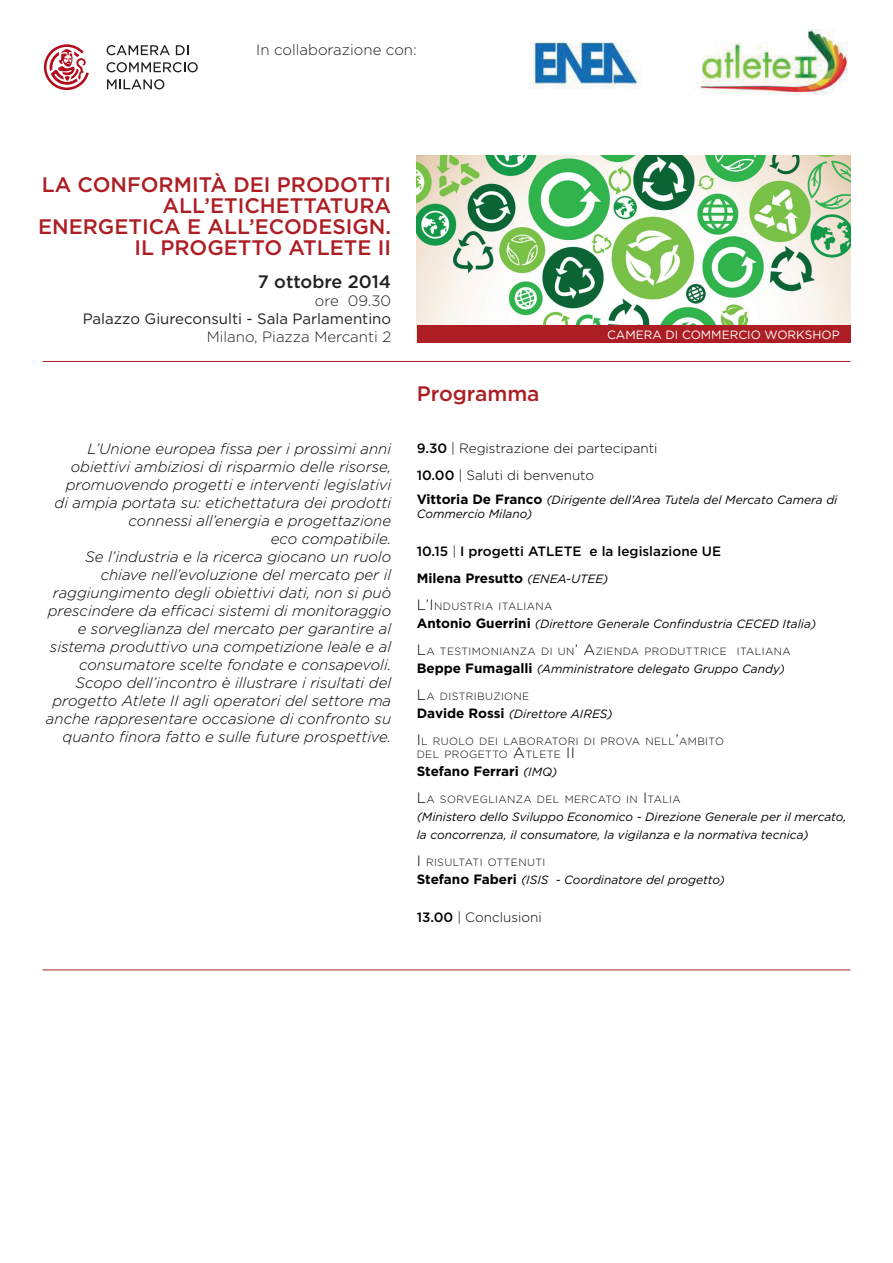
<style>
.page{position:relative;width:893px;height:1263px;background:#fff}
.page>*{position:absolute;margin:0;border:0;box-sizing:border-box;transform-origin:0 0}
.t1{font:500 21px/21px "Gotham";color:#ad1e24;text-align:right}
.t2{font:500 18px "Gotham";color:#231f20}
.t3{font:italic 300 15px/18px "Gotham";color:#000001;text-align:right}
.t4{font:300 15px "Gotham";color:#231f20}
.t5{font:15px "Gotham";color:#231f20}
.t6{font:300 13.5px/27px "Gotham";color:#000001}
.t7{font:500 13.5px/27px "Gotham";color:#000001}
.t8{font:700 13.5px "Gotham";color:#000001}
.t9{font:italic 12px/14.4px "Gotham";color:#000001}
.t10{font:12px "Gotham";color:#fff}
.t11{font:300 10.5px/13.5px "Gotham";letter-spacing:.035em;color:#000001}
.s1{font-weight:500}
.s2{font-weight:700;font-style:normal;font-size:13.5px}
.s3{font-weight:300}
.s4{font-weight:700}
.s5{font-weight:400;font-style:italic;font-size:12px}
.s6{font-size:15px}
</style>
<div class="page">
<img style="left:417px;top:155px;width:433px;height:170px">
<div style="left:417px;top:325px;width:433px;height:17px;background:#ad1e24"></div>
<hr style="left:43px;top:361px;width:807px;height:1px;background:#ad1e24">
<hr style="left:43px;top:969px;width:807px;height:1px;background:#ad1e24">
<svg style="left:44px;top:44px;width:45px;height:46px"></svg>
<svg style="left:107px;top:45px;width:63px;height:10px"></svg>
<svg style="left:176px;top:45px;width:12px;height:10px"></svg>
<svg style="left:107px;top:62px;width:91px;height:10px"></svg>
<svg style="left:107px;top:79px;width:57px;height:10px"></svg>
<img style="left:697px;top:30px;width:151px;height:65px">
<img style="left:530px;top:43px;width:111px;height:45px">
<p class="t4" style="left:256px;top:40px;width:162px">In collaborazione con:</p>
<h1 class="t1" style="left:38px;top:174px;width:355px">LA CONFORMITÀ DEI PRODOTTI<br>ALL’ETICHETTATURA<br>ENERGETICA E ALL’ECODESIGN.<br>IL PROGETTO ATLETE II</h1>
<p class="t2" style="left:258px;top:270px;width:135px">7 ottobre 2014</p>
<p class="t4" style="left:315px;top:291px;width:78px">ore 09.30</p>
<p class="t5" style="left:83px;top:309px;width:310px">Palazzo Giureconsulti - Sala Parlamentino</p>
<p class="t4" style="left:207px;top:327px;width:186px">Milano, Piazza Mercanti 2</p>
<p class="t10" style="left:607px;top:327px;width:234px">CAMERA DI COMMERCIO WORKSHOP</p>
<p class="t3" style="left:46px;top:439px;width:347px">L’Unione europea fissa per i prossimi anni obiettivi ambiziosi di risparmio delle risorse, promuovendo progetti e interventi legislativi<br>di ampia portata su: etichettatura dei prodotti connessi all’energia e progettazione<br>eco compatibile.<br>Se l’industria e la ricerca giocano un ruolo chiave nell’evoluzione del mercato per il raggiungimento degli obiettivi dati, non si può prescindere da efficaci sistemi di monitoraggio e sorveglianza del mercato per garantire al sistema produttivo una competizione leale e al consumatore scelte fondate e consapevoli.<br>Scopo dell’incontro è illustrare i risultati del progetto Atlete II agli operatori del settore ma anche rappresentare occasione di confronto su quanto finora fatto e sulle future prospettive.</p>
<h1 class="t1" style="left:417px;top:382px;width:124px">Programma</h1>
<p class="t6" style="left:417px;top:434px;width:242px"><span class="s1">9.30</span> | Registrazione dei partecipanti<br><span class="s1">10.00</span> | Saluti di benvenuto</p>
<p class="t9" style="left:417px;top:492px;width:422px"><span class="s2">Vittoria De Franco</span> (Dirigente dell’Area Tutela del Mercato Camera di<br>Commercio Milano)</p>
<p class="t7" style="left:417px;top:537px;width:306px">10.15 <span class="s3">|</span> I progetti ATLETE e la legislazione UE<br><span class="s4">Milena Presutto</span> <span class="s5">(ENEA-UTEE)</span></p>
<p class="t11" style="left:417px;top:599px;width:137px"><span class="s6">L’I</span>NDUSTRIA ITALIANA</p>
<p class="t9" style="left:417px;top:616px;width:401px"><span class="s2">Antonio Guerrini</span> (Direttore Generale Confindustria CECED Italia)</p>
<p class="t11" style="left:417px;top:644px;width:375px"><span class="s6">L</span>A TESTI MONIANZA DI UN<span class="s6">’ A</span>ZI ENDA PRODUTTRICE ITALIANA</p>
<p class="t9" style="left:417px;top:661px;width:370px"><span class="s2">Beppe Fumagalli</span> (Amministratore delegato Gruppo Candy)</p>
<p class="t11" style="left:417px;top:689px;width:114px"><span class="s6">L</span>A DISTRI BUZIONE</p>
<p class="t9" style="left:417px;top:706px;width:198px"><span class="s2">Davide Rossi</span> (Direttore AIRES)</p>
<p class="t11" style="left:417px;top:734px;width:309px"><span class="s6">I</span>L RUOLO DEI LABORATORI DI PROVA NELL<span class="s6">’</span>AMBITO<br>DEL PROGETTO <span class="s6">A</span>TLETE <span class="s6">II</span></p>
<p class="t8" style="left:417px;top:762px;width:142px">Stefano Ferrari <span class="s5">(IMQ)</span></p>
<p class="t11" style="left:417px;top:792px;width:266px"><span class="s6">L</span>A SORVEGLIANZA DEL MERCATO I N <span class="s6">I</span>TALIA</p>
<p class="t9" style="left:417px;top:808px;width:431px;line-height:18px">(Ministero dello Sviluppo Economico - Direzione Generale per il mercato, la concorrenza, il consumatore, la vigilanza e la normativa tecnica)</p>
<p class="t11" style="left:417px;top:855px;width:128px"><span class="s6">I</span> RISULTATI OTTENUTI</p>
<p class="t9" style="left:417px;top:872px;width:310px"><span class="s2">Stefano Faberi</span> (ISIS - Coordinatore del progetto)</p>
<p class="t6" style="left:417px;top:903px;width:126px"><span class="s1">13.00</span> | Conclusioni</p>
</div>
